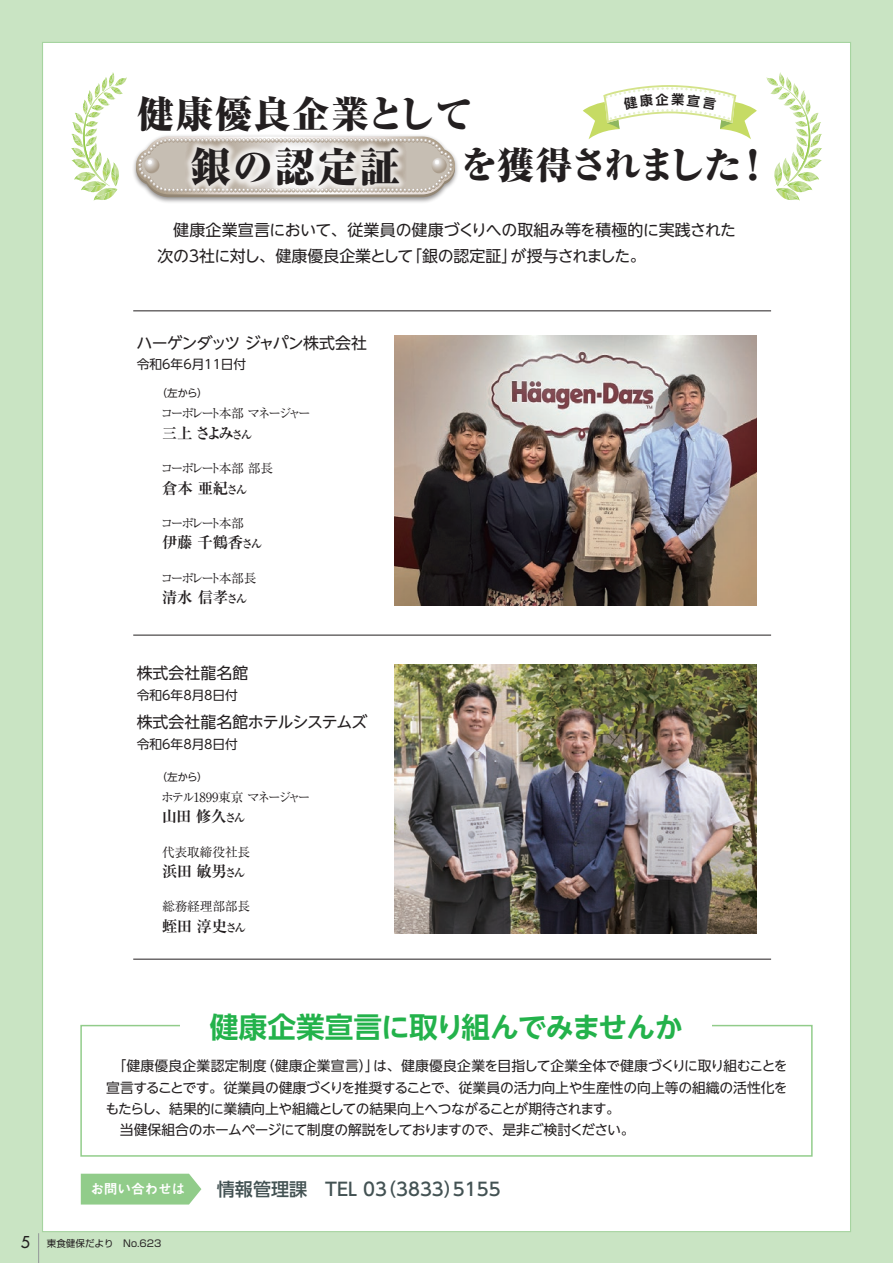
<style>
.page{position:relative;width:893px;height:1263px;background:#c9e4c3}
.page>*{position:absolute;margin:0;border:0;box-sizing:border-box;transform-origin:0 0}
.t1{font:800 expanded 40.95px "Ryumin Pro";color:#231f20}
.t2{font:800 expanded 40.35px "Ryumin Pro";letter-spacing:.045em;color:#231f20}
.t3{font:800 expanded 37.2px "Ryumin Pro";letter-spacing:.045em;color:#231f20}
.t4{font:800 expanded 37.2px "Ryumin Pro";letter-spacing:-.055em;color:#231f20}
.t5{font:700 28.65px "UD Shin Go NT Pro De";letter-spacing:-.03em;color:#23b24b}
.t6{font:500 18px "UD Shin Go NT Pro";color:#435253}
.t7{font:15.9px/25.5px "UD Shin Go NT Pro";letter-spacing:-.015em;color:#231f20}
.t8{font:15.9px "UD Shin Go NT Pro";letter-spacing:-.05em;color:#231f20}
.t9{font:15.9px "UD Shin Go NT Pro";letter-spacing:-.045em;color:#231f20}
.t10{font:500 15.9px "Futura Std";color:#231f20}
.t11{font:700 15.45px "Ryumin Pro";letter-spacing:-.015em;color:#231f20}
.t12{font:13.8px "UD Shin Go NT Pro";letter-spacing:-.015em;color:#231f20}
.t13{font:13.8px "UD Shin Go NT Pro";letter-spacing:-.035em;color:#231f20}
.t14{font:13.8px "UD Shin Go NT Pro";letter-spacing:-.045em;color:#231f20}
.t15{font:13.8px "UD Shin Go NT Pro";letter-spacing:.015em;color:#231f20}
.t16{font:13.8px "Midashi Go Pro MB31";letter-spacing:-.02em;color:#fff}
.t17{font:12.75px "Ryumin Pro";letter-spacing:-.175em;color:#231f20}
.t18{font:12.75px "UD Shin Go NT Pro";color:#231f20}
.t19{font:12.75px "Ryumin Pro";letter-spacing:-.135em;color:#231f20}
.t20{font:12.75px "Ryumin Pro";letter-spacing:-.01em;color:#231f20}
.t21{font:12.75px "Ryumin Pro";letter-spacing:-.015em;color:#231f20}
.t22{font:10.65px "UD Shin Go NT Pro";letter-spacing:-.055em;color:#231f20}
.t23{font:9.6px "Shin Go Pro";color:#231f20}
.s1{font-size:11.55px}
</style>
<div class="page">
<div style="left:43px;top:42px;width:807px;height:1189px;background:#fff"></div>
<div style="left:81px;top:1174px;width:120px;height:30px;background:#91cc8a"></div>
<svg style="left:71px;top:72px;width:56px;height:129px"></svg>
<svg style="left:766px;top:72px;width:56px;height:129px"></svg>
<div style="left:132px;top:134px;width:327px;height:70px;background:#231f20;opacity:.5"></div>
<svg style="left:136px;top:136px;width:319px;height:61px;background:#cac2b9"></svg>
<svg style="left:432px;top:158px;width:15px;height:15px"></svg>
<svg style="left:144px;top:158px;width:15px;height:15px"></svg>
<div style="left:184px;top:140px;width:223px;height:54px;background:#fff;opacity:.7"></div>
<div style="left:80px;top:1025px;width:733px;height:132px;border:1px solid #91cc8a"></div>
<div style="left:181px;top:1005px;width:531px;height:44px;background:#fff"></div>
<img style="left:395px;top:336px;width:362px;height:269px">
<img style="left:395px;top:665px;width:362px;height:269px">
<hr style="left:133px;top:311px;width:638px;height:1px;background:#231f20">
<hr style="left:133px;top:635px;width:638px;height:1px;background:#231f20">
<hr style="left:133px;top:959px;width:638px;height:1px;background:#231f20">
<hr style="left:38px;top:1233px;width:1px;height:30px;background:#939598">
<svg style="left:583px;top:85px;width:174px;height:54px"></svg>
<h3 class="t3" style="left:137px;top:84px;width:337px">健康優良企業として</h3>
<h2 class="t2" style="left:191px;top:135px;width:211px">銀の認定証</h2>
<h3 class="t4" style="left:461px;top:136px;width:282px">を獲得されました</h3>
<h1 class="t1" style="left:733px;top:132px;width:42px">!</h1>
<p class="t7" style="left:511px;top:217px;width:227px;text-indent:-353px">　健康企業宣言において、従業員の健康づくりへの取組み等を積極的に実践されたが授与されました。</p>
<p class="t7" style="left:406px;top:243px;width:113px">「銀の認定証」</p>
<p class="t7" style="left:157px;top:243px;width:258px">次の3社に対し、健康優良企業として</p>
<p class="t8" style="left:136px;top:330px;width:232px">ハーゲンダッツジャパン株式会社</p>
<p class="t18" style="left:137px;top:354px;width:111px">令和6年6月11日付</p>
<p class="t22" style="left:156px;top:385px;width:53px">（左から(</p>
<p class="t17" style="left:161px;top:404px;width:152px">コーポレート本部マネージャー</p>
<p class="t11" style="left:162px;top:421px;width:92px">三上さよみ<span class="s1">さん</span></p>
<p class="t17" style="left:161px;top:458px;width:114px">コーポレート本部部長</p>
<p class="t11" style="left:162px;top:475px;width:87px">倉本亜紀<span class="s1">さん</span></p>
<p class="t17" style="left:161px;top:513px;width:85px">コーポレート本部</p>
<p class="t11" style="left:162px;top:530px;width:102px">伊藤千鶴香<span class="s1">さん</span></p>
<p class="t17" style="left:161px;top:568px;width:97px">コーポレート本部長</p>
<p class="t11" style="left:162px;top:585px;width:87px">清水信孝<span class="s1">さん</span></p>
<p class="t7" style="left:137px;top:659px;width:113px">株式会社龍名館</p>
<p class="t18" style="left:137px;top:684px;width:103px">令和6年8月8日付</p>
<p class="t9" style="left:137px;top:709px;width:232px">株式会社龍名館ホテルシステムズ</p>
<p class="t18" style="left:137px;top:733px;width:103px">令和6年8月8日付</p>
<p class="t22" style="left:156px;top:768px;width:53px">（左から(</p>
<p class="t19" style="left:161px;top:787px;width:151px">ホテル1899東京マネージャー</p>
<p class="t11" style="left:162px;top:804px;width:85px">山田修久<span class="s1">さん</span></p>
<p class="t20" style="left:162px;top:842px;width:90px">代表取締役社長</p>
<p class="t11" style="left:162px;top:859px;width:85px">浜田敏男<span class="s1">さん</span></p>
<p class="t21" style="left:162px;top:896px;width:90px">総務経理部部長</p>
<p class="t11" style="left:162px;top:914px;width:86px">蛭田淳史<span class="s1">さん</span></p>
<p class="t10" style="left:21px;top:1232px;width:11px">5</p>
<h3 class="t5" style="left:210px;top:1004px;width:475px">健康企業宣言に取り組んでみませんか</h3>
<p class="t12" style="left:373px;top:1055px;width:416px">は、健康優良企業を目指して企業全体で健康づくりに取り組むことを</p>
<p class="t15" style="left:113px;top:1055px;width:156px">「健康優良企業認定制度</p>
<p class="t12" style="left:106px;top:1076px;width:683px">宣言することです。従業員の健康づくりを推奨することで、従業員の活力向上や生産性の向上等の組織の活性化を</p>
<p class="t13" style="left:105px;top:1097px;width:516px">もたらし、結果的に業績向上や組織としての結果向上へつながることが期待されます。</p>
<p class="t14" style="left:120px;top:1119px;width:516px">当健保組合のホームページにて制度の解説をしておりますので、是非ご検討ください。</p>
<p class="t12" style="left:261px;top:1055px;width:120px">（健康企業宣言）」</p>
<p class="t16" style="left:90px;top:1178px;width:97px">お問い合わせは</p>
<p class="t23" style="left:47px;top:1235px;width:116px">東食健保だより　No.623</p>
<h3 class="t6" style="left:217px;top:1174px;width:172px">情報管理課　TEL 03</h3>
<h3 class="t6" style="left:378px;top:1174px;width:85px">)3833(</h3>
<h3 class="t6" style="left:453px;top:1174px;width:49px">5155</h3>
</div>
